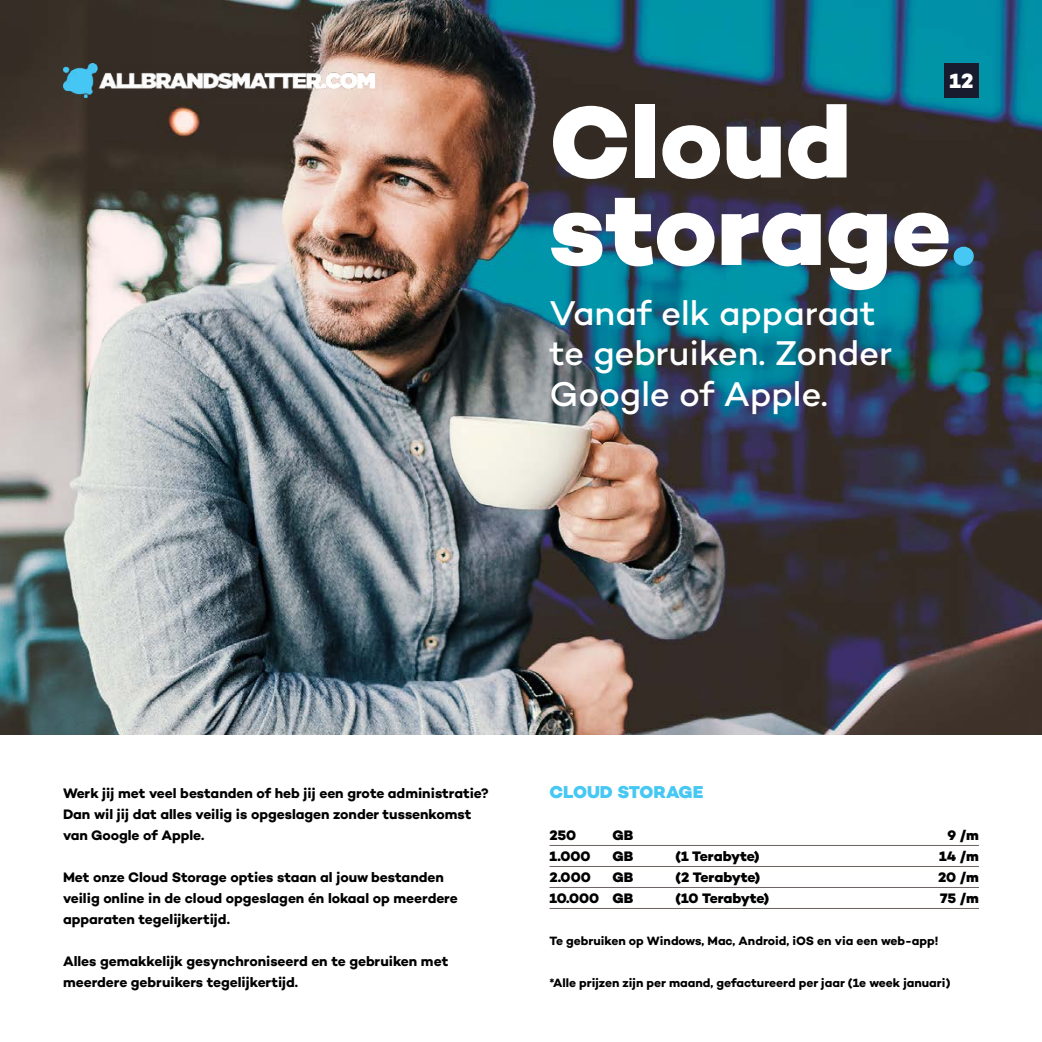
<style>
.page{position:relative;width:1042px;height:1042px;background:#fff}
.page>*{position:absolute;margin:0;border:0;box-sizing:border-box;transform-origin:0 0}
.t1{font:800 103.25px/87.5px "Campton";letter-spacing:-.005em;color:#fff}
.t2{font:500 35px/40.2px "Campton";letter-spacing:-.005em;color:#fff}
.t3{font:800 21px "Campton";color:#fff}
.t4{font:800 17.5px "Campton";color:#46c7f4}
.t5{font:700 14px/21px "Campton";letter-spacing:-.005em;color:#000}
.t6{font:800 14px "Campton";letter-spacing:-.005em;color:#000}
.t7{font:700 12.25px "Campton";color:#000}
.s1{font-size:98px;color:#46c7f4}
</style>
<div class="page">
<img style="left:0;top:0;width:1042px;height:734px">
<hr style="left:549px;top:845px;width:430px;height:1px;background:#6c6361">
<hr style="left:549px;top:866px;width:430px;height:1px;background:#6c6361">
<hr style="left:549px;top:887px;width:430px;height:1px;background:#6c6361">
<hr style="left:549px;top:908px;width:430px;height:1px;background:#6c6361">
<div style="left:944px;top:63px;width:35px;height:35px;background:#181b2d"></div>
<img style="left:63px;top:63px;width:312px;height:35px">
<h3 class="t3" style="left:949px;top:68px;width:25px">12</h3>
<h1 class="t1" style="left:549px;top:98px;width:428px">Cloud storage<span class="s1">.</span></h1>
<h2 class="t2" style="left:549px;top:292px;width:344px">Vanaf elk apparaat te gebruiken. Zonder<br>Google of Apple.</h2>
<p class="t5" style="left:63px;top:783px;width:427px">Werk jij met veel bestanden of heb jij een grote administratie?<br>Dan wil jij dat alles veilig is opgeslagen zonder tussenkomst van Google of Apple.</p>
<p class="t5" style="left:63px;top:867px;width:396px">Met onze Cloud Storage opties staan al jouw bestanden veilig online in de cloud opgeslagen én lokaal op meerdere apparaten tegelijkertijd.</p>
<p class="t5" style="left:63px;top:951px;width:387px">Alles gemakkelijk gesynchroniseerd en te gebruiken met meerdere gebruikers tegelijkertijd.</p>
<p class="t4" style="left:549px;top:781px;width:155px">CLOUD STORAGE</p>
<p class="t6" style="left:549px;top:826px;width:28px">250</p>
<p class="t6" style="left:612px;top:826px;width:22px">GB</p>
<p class="t6" style="left:947px;top:826px;width:33px">9 /m</p>
<p class="t6" style="left:549px;top:847px;width:43px">1.000</p>
<p class="t6" style="left:612px;top:847px;width:22px">GB</p>
<p class="t6" style="left:675px;top:847px;width:85px">(1 Terabyte)</p>
<p class="t6" style="left:939px;top:847px;width:41px">14 /m</p>
<p class="t6" style="left:549px;top:868px;width:43px">2.000</p>
<p class="t6" style="left:612px;top:868px;width:22px">GB</p>
<p class="t6" style="left:675px;top:868px;width:86px">(2 Terabyte)</p>
<p class="t6" style="left:938px;top:868px;width:42px">20 /m</p>
<p class="t6" style="left:549px;top:889px;width:85px">10.000 GB</p>
<p class="t6" style="left:675px;top:889px;width:95px">(10 Terabyte)</p>
<p class="t6" style="left:940px;top:889px;width:40px">75 /m</p>
<p class="t7" style="left:549px;top:933px;width:390px">Te gebruiken op Windows, Mac, Android, iOS en via een web-app!</p>
<p class="t7" style="left:549px;top:975px;width:402px">*Alle prijzen zijn per maand, gefactureerd per jaar (1e week januari)</p>
</div>
